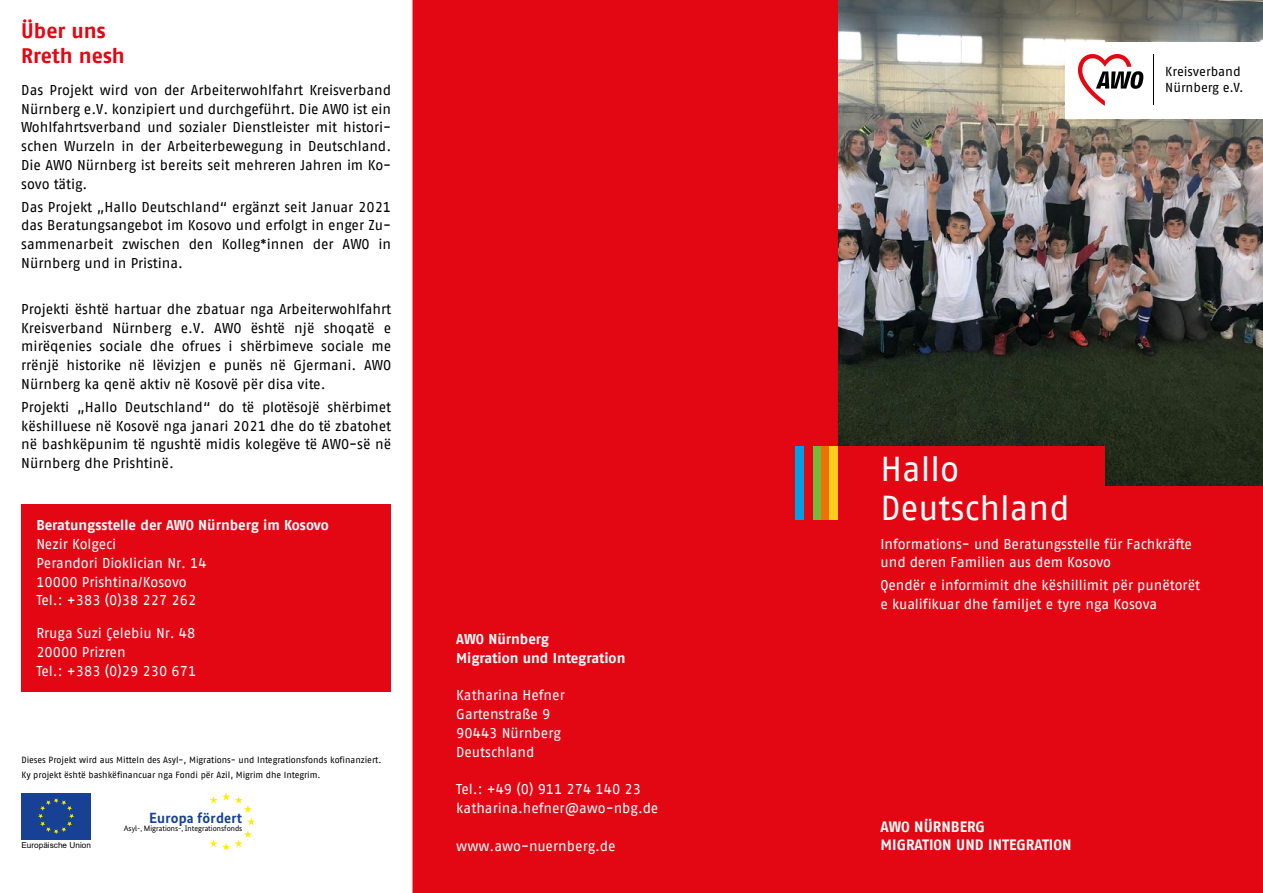
<style>
.page{position:relative;width:1263px;height:893px;background:#fff}
.page>*{position:absolute;margin:0;border:0;box-sizing:border-box;transform-origin:0 0}
.t1{font:34.5px/39.8px "AWO Fago Office";color:#fff}
.t2{font:700 21px/25.2px "AWO Fago Office";letter-spacing:-.005em;color:#e30613}
.t3{font:700 15px/18.8px "AWO Fago Office";color:#fff}
.t4{font:700 14.85px "Bundes Sans";letter-spacing:.01em;color:#164194}
.t5{font:14.25px/18.8px "AWO Fago Office";color:#000;text-align:justify}
.t6{font:14.25px/18.8px "AWO Fago Office";color:#fff}
.t7{font:700 14.25px/18.8px "AWO Fago Office";letter-spacing:-.005em;color:#fff}
.t8{font:13.05px/16.4px "Fago No";letter-spacing:-.005em;color:#000}
.t9{font:9px/15px "AWO Fago Office";color:#000}
.t10{font:8.25px "Arial";color:#000}
.t11{font:7.95px "Bundes Sans";color:#000}
</style>
<div class="page">
<img style="left:838px;top:0;width:425px;height:487px">
<div style="left:1065px;top:43px;width:198px;height:76px;background:#fff"></div>
<div style="left:838px;top:487px;width:425px;height:406px;background:#e30613"></div>
<div style="left:412px;top:0;width:426px;height:893px;background:#e30613"></div>
<div style="left:821px;top:446px;width:8px;height:74px;background:#ee7203"></div>
<div style="left:812px;top:446px;width:9px;height:74px;background:#76b837"></div>
<div style="left:804px;top:446px;width:8px;height:74px;background:#e30613"></div>
<div style="left:829px;top:446px;width:9px;height:74px;background:#ffcd1c"></div>
<div style="left:795px;top:446px;width:9px;height:74px;background:#009fe3"></div>
<div style="left:838px;top:446px;width:266px;height:77px;background:#e30613"></div>
<hr style="left:1153px;top:55px;width:1px;height:50px;background:#000">
<svg style="left:1078px;top:54px;width:65px;height:52px"></svg>
<svg style="left:210px;top:793px;width:45px;height:57px"></svg>
<div style="left:21px;top:793px;width:70px;height:46px;background:#164194"></div>
<svg style="left:38px;top:798px;width:36px;height:36px"></svg>
<div style="left:21px;top:505px;width:370px;height:187px;background:#e30613"></div>
<h2 class="t2" style="left:21px;top:18px;width:105px">Über uns<br>Rreth nesh</h2>
<p class="t5" style="left:21px;top:80px;width:371px">Das Projekt wird von der Arbeiterwohlfahrt Kreisverband Nürnberg e.V. konzipiert und durchgeführt. Die AWO ist ein Wohlfahrtsverband und sozialer Dienstleister mit histori&shy;schen Wurzeln in der Arbeiterbewegung in Deutschland.<br>Die AWO Nürnberg ist bereits seit mehreren Jahren im Ko&shy;sovo tätig.</p>
<p class="t5" style="left:21px;top:197px;width:371px">Das Projekt „Hallo Deutschland“ ergänzt seit Januar 2021 das Beratungsangebot im Kosovo und erfolgt in enger Zu&shy;sammenarbeit zwischen den Kolleg*innen der AWO in Nürnberg und in Pristina.</p>
<p class="t5" style="left:21px;top:299px;width:371px">Projekti është hartuar dhe zbatuar nga Arbeiterwohlfahrt Kreisverband Nürnberg e.V. AWO është një shoqatë e mirëqenies sociale dhe ofrues i shërbimeve sociale me rrënjë historike në lëvizjen e punës në Gjermani. AWO Nürnberg ka qenë aktiv në Kosovë për disa vite.</p>
<p class="t5" style="left:21px;top:397px;width:371px">Projekti „Hallo Deutschland“ do të plotësojë shërbimet këshilluese në Kosovë nga janari 2021 dhe do të zbatohet në bashkëpunim të ngushtë midis kolegëve të AWO-së në Nürnberg dhe Prishtinë.</p>
<p class="t7" style="left:36px;top:516px;width:294px">Beratungsstelle der AWO Nürnberg im Kosovo</p>
<p class="t6" style="left:36px;top:535px;width:172px">Nezir Kolgeci<br>Perandori Dioklician Nr. 14<br>10000 Prishtina/Kosovo<br>Tel.: +383 (0)38 227 262</p>
<p class="t6" style="left:36px;top:624px;width:161px">Rruga Suzi Çelebiu Nr. 48<br>20000 Prizren<br>Tel.: +383 (0)29 230 671</p>
<p class="t9" style="left:21px;top:752px;width:361px">Dieses Projekt wird aus Mitteln des Asyl-, Migrations- und Integrationsfonds kofinanziert.<br>Ky projekt është bashkëfinancuar nga Fondi për Azil, Migrim dhe Integrim.</p>
<p class="t10" style="left:21px;top:840px;width:71px">Europäische Union</p>
<p class="t4" style="left:149px;top:809px;width:95px">Europa fördert</p>
<p class="t11" style="left:124px;top:824px;width:120px">Asyl-, Migrations-, Integrationsfonds</p>
<p class="t7" style="left:456px;top:630px;width:171px">AWO Nürnberg<br>Migration und Integration</p>
<p class="t6" style="left:456px;top:686px;width:110px">Katharina Hefner<br>Gartenstraße 9<br>90443 Nürnberg<br>Deutschland</p>
<p class="t6" style="left:456px;top:780px;width:204px">Tel.: +49 (0) 911 274 140 23 katharina.hefner@awo-nbg.de</p>
<p class="t6" style="left:456px;top:836px;width:161px">www.awo-nuernberg.de</p>
<p class="t8" style="left:1165px;top:63px;width:80px">Kreisverband<br>Nürnberg e.V.</p>
<h1 class="t1" style="left:880px;top:448px;width:191px">Hallo<br>Deutschland</h1>
<p class="t6" style="left:880px;top:534px;width:313px">Informations- und Beratungsstelle für Fachkräfte und deren Familien aus dem Kosovo</p>
<p class="t6" style="left:880px;top:576px;width:321px">Qendër e informimit dhe këshillimit për punëtorët e kualifikuar dhe familjet e tyre nga Kosova</p>
<p class="t3" style="left:880px;top:817px;width:193px">AWO NÜRNBERG<br>MIGRATION UND INTEGRATION</p>
</div>
